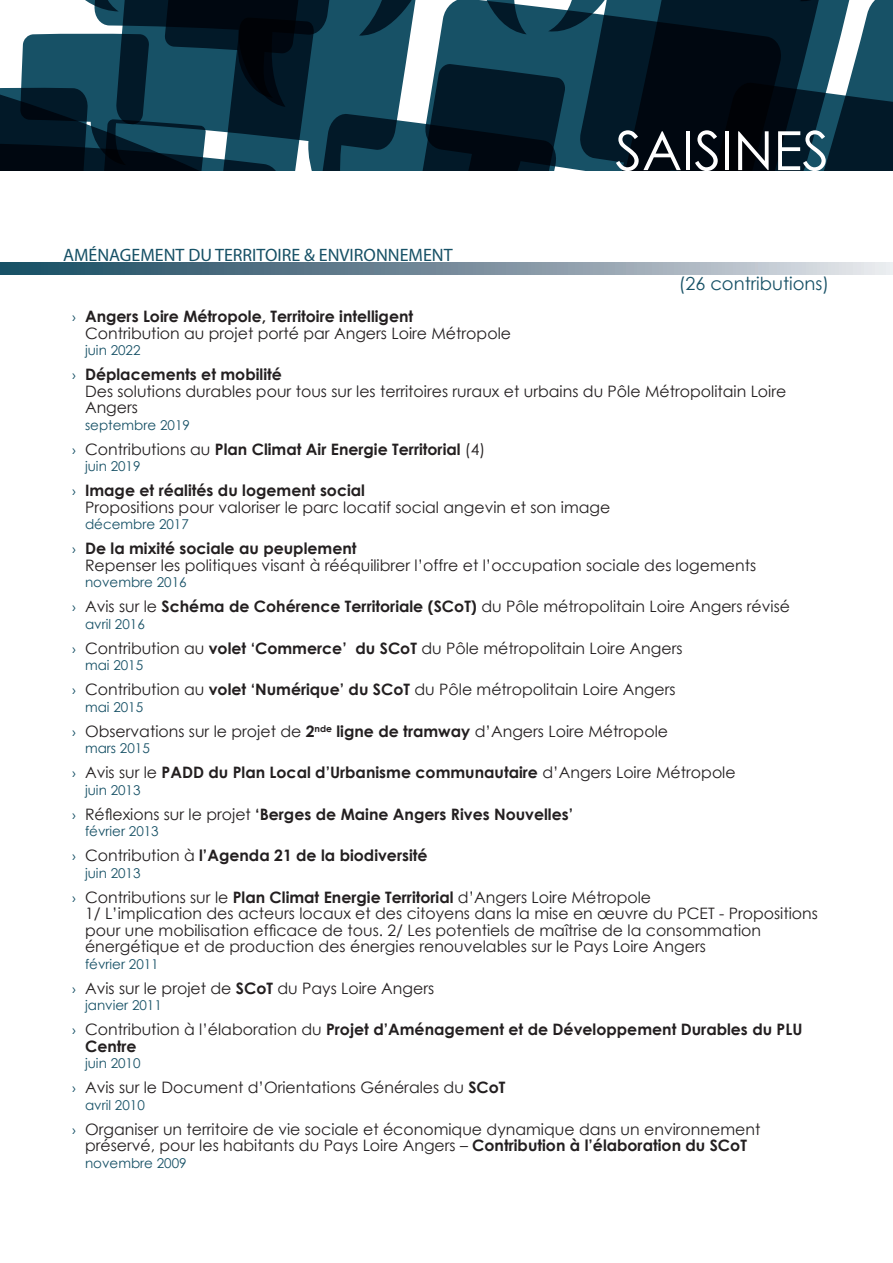
<style>
.page{position:relative;width:893px;height:1263px;background:#fff}
.page>*{position:absolute;margin:0;border:0;box-sizing:border-box;transform-origin:0 0}
.t1{font:54px "Century Gothic";color:#fff}
.t2{font:18px "Myriad Pro";color:#175166}
.t3{font:18px "Century Gothic";color:#175166}
.t4{font:15.75px/16.5px "Century Gothic";color:#231f20}
.t5{font:700 15.75px/16.5px "Century Gothic";color:#231f20}
.t6{font:13.5px "Century Gothic";color:#175166}
.s1{font-family:"Myriad Pro";font-size:15px;color:#175166}
.s2{font-weight:700}
.s3{font-family:"Myriad Pro";font-weight:400;font-size:15px;color:#175166}
.s4{font-weight:400}
</style>
<div class="page">
<svg style="left:0;top:0;width:893px;height:170px;background:#1d3b49"></svg>
<svg style="left:0;top:262px;width:893px;height:12px;background:#79919f"></svg>
<p class="t2" style="left:63px;top:244px;width:391px">AMÉNAGEMENT DU TERRITOIRE &amp; ENVIRONNEMENT</p>
<p class="t1" style="left:615px;top:113px;width:215px">SAISINES</p>
<p class="t3" style="left:679px;top:271px;width:152px">(26 contributions)</p>
<p class="t4" style="left:85px;top:308px;width:427px;text-indent:-13px"><span class="s1">›</span> <span class="s2">Angers Loire Métropole, Territoire intelligent<br></span>Contribution au projet porté par Angers Loire Métropole</p>
<p class="t6" style="left:85px;top:341px;width:57px">juin 2022</p>
<p class="t4" style="left:85px;top:366px;width:703px;text-indent:-13px"><span class="s1">›</span> <span class="s2">Déplacements et mobilité<br></span>Des solutions durables pour tous sur les territoires ruraux et urbains du Pôle Métropolitain Loire<br>Angers</p>
<p class="t6" style="left:85px;top:415px;width:106px">septembre 2019</p>
<p class="t5" style="left:72px;top:440px;width:414px"><span class="s3">›</span> <span class="s4">Contributions au</span> Plan Climat Air Energie Territorial <span class="s4">(4)</span></p>
<p class="t6" style="left:85px;top:457px;width:57px">juin 2019</p>
<p class="t4" style="left:85px;top:482px;width:527px;text-indent:-13px"><span class="s1">›</span> <span class="s2">Image et réalités du logement social<br></span>Propositions pour valoriser le parc locatif social angevin et son image</p>
<p class="t6" style="left:85px;top:515px;width:105px">décembre 2017</p>
<p class="t4" style="left:85px;top:540px;width:673px;text-indent:-13px"><span class="s1">›</span> <span class="s2">De la mixité sociale au peuplement<br></span>Repenser les politiques visant à rééquilibrer l’offre et l’occupation sociale des logements</p>
<p class="t6" style="left:85px;top:573px;width:103px">novembre 2016</p>
<p class="t4" style="left:72px;top:598px;width:719px"><span class="s1">›</span> Avis sur le <span class="s2">Schéma de Cohérence Territoriale (SCoT)</span> du Pôle métropolitain Loire Angers révisé</p>
<p class="t6" style="left:85px;top:614px;width:61px">avril 2016</p>
<p class="t4" style="left:72px;top:640px;width:612px"><span class="s1">›</span> Contribution au <span class="s2">volet ‘Commerce’ du SCoT</span> du Pôle métropolitain Loire Angers</p>
<p class="t6" style="left:85px;top:656px;width:60px">mai 2015</p>
<p class="t4" style="left:72px;top:681px;width:605px"><span class="s1">›</span> Contribution au <span class="s2">volet ‘Numérique’ du SCoT</span> du Pôle métropolitain Loire Angers</p>
<p class="t6" style="left:85px;top:697px;width:60px">mai 2015</p>
<p class="t4" style="left:72px;top:723px;width:597px"><span class="s1">›</span> Observations sur le projet de <span class="s2">2</span><sup>nde</sup> <span class="s2">ligne de tramway</span> d’Angers Loire Métropole</p>
<p class="t6" style="left:85px;top:739px;width:66px">mars 2015</p>
<p class="t5" style="left:72px;top:764px;width:665px"><span class="s3">›</span> <span class="s4">Avis sur le</span> PADD du Plan Local d’Urbanisme communautaire <span class="s4">d’Angers Loire Métropole</span></p>
<p class="t6" style="left:85px;top:780px;width:57px">juin 2013</p>
<p class="t5" style="left:72px;top:805px;width:502px"><span class="s3">›</span> <span class="s4">Réflexions sur le projet</span> ‘Berges de Maine Angers Rives Nouvelles’</p>
<p class="t6" style="left:85px;top:822px;width:75px">février 2013</p>
<p class="t5" style="left:72px;top:847px;width:357px"><span class="s3">›</span> <span class="s4">Contribution à</span> l’Agenda 21 de la biodiversité</p>
<p class="t6" style="left:85px;top:863px;width:57px">juin 2013</p>
<p class="t4" style="left:85px;top:889px;width:734px;text-indent:-13px"><span class="s1">›</span> Contributions sur le <span class="s2">Plan Climat Energie Territorial</span> d’Angers Loire Métropole<br>1/ L’implication des acteurs locaux et des citoyens dans la mise en œuvre du PCET - Propositions pour une mobilisation efficace de tous. 2/ Les potentiels de maîtrise de la consommation énergétique et de production des énergies renouvelables sur le Pays Loire Angers</p>
<p class="t6" style="left:85px;top:954px;width:75px">février 2011</p>
<p class="t4" style="left:72px;top:980px;width:363px"><span class="s1">›</span> Avis sur le projet de <span class="s2">SCoT</span> du Pays Loire Angers</p>
<p class="t6" style="left:85px;top:996px;width:78px">janvier 2011</p>
<p class="t5" style="left:85px;top:1021px;width:719px;text-indent:-13px"><span class="s3">›</span> <span class="s4">Contribution à l’élaboration du</span> Projet d’Aménagement et de Développement Durables du PLU<br>Centre</p>
<p class="t6" style="left:85px;top:1054px;width:57px">juin 2010</p>
<p class="t4" style="left:72px;top:1079px;width:435px"><span class="s1">›</span> Avis sur le Document d’Orientations Générales du <span class="s2">SCoT</span></p>
<p class="t6" style="left:85px;top:1095px;width:61px">avril 2010</p>
<p class="t4" style="left:72px;top:1121px;width:690px;text-align:center"><span class="s1">›</span> Organiser un territoire de vie sociale et économique dynamique dans un environnement préservé, pour les habitants du Pays Loire Angers – <span class="s2">Contribution à l’élaboration du SCoT</span></p>
<p class="t6" style="left:85px;top:1153px;width:103px">novembre 2009</p>
</div>
